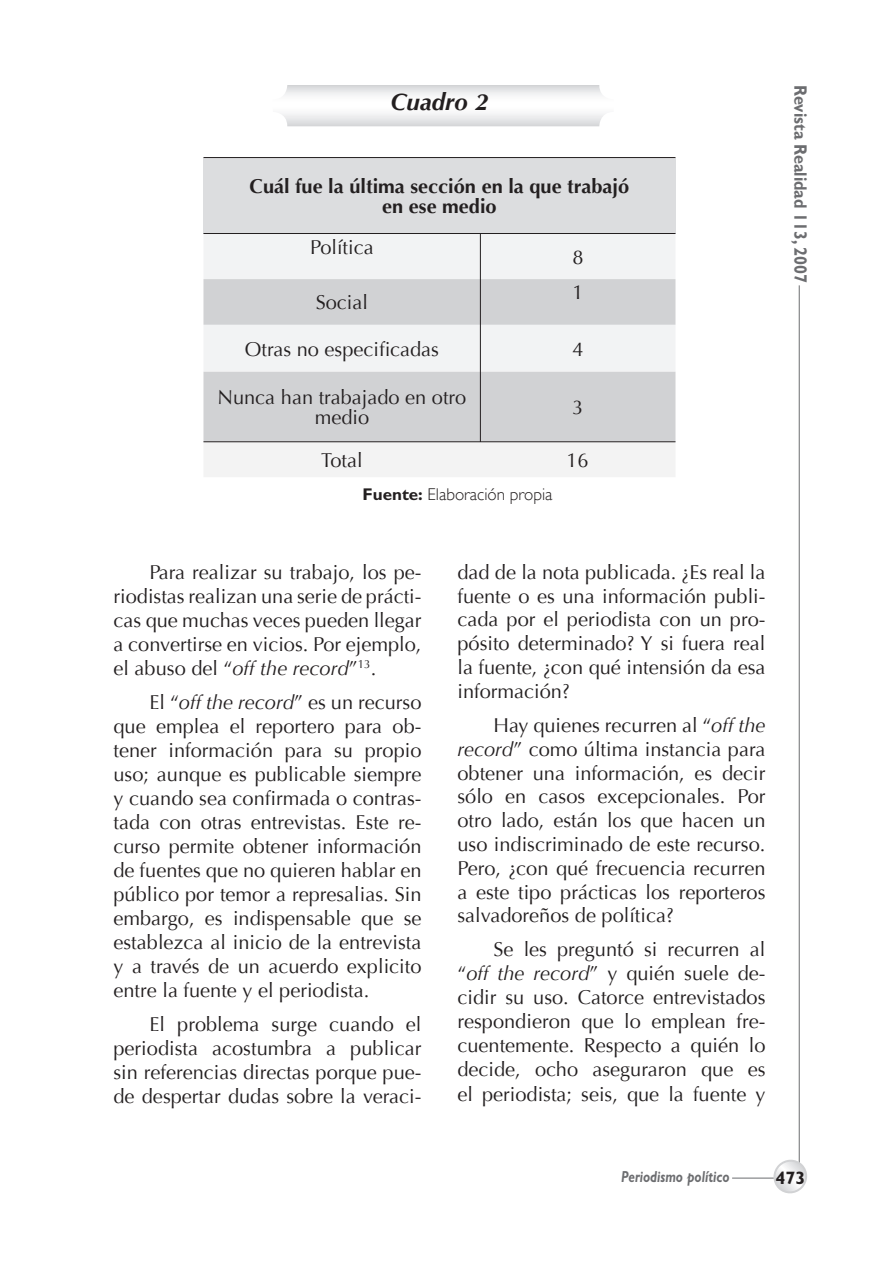
<style>
.page{position:relative;width:879px;height:1276px;background:#fff}
.page>*{position:absolute;margin:0;border:0;box-sizing:border-box;transform-origin:0 0}
.t1{font:italic 700 24px "Optima";color:#231f20}
.t2{font:20px/24px "Optima";color:#231f20;text-align:justify}
.t3{font:700 20px/20px "Optima";color:#231f20;text-align:center}
.t4{font:700 18px "Gill Sans";color:#6c6d70;scale:.9 1}
.t5{font:700 18px "Gill Sans";color:#231f20}
.t6{font:300 17px "Gill Sans";color:#231f20}
.t7{font:italic 700 16px "Gill Sans";color:#6c6d70;scale:.8 1}
.s1{font-weight:700}
.s2{font-style:italic}
</style>
<div class="page">
<hr style="left:798px;top:285px;width:1px;height:882px;background:#6c6d70">
<hr style="left:732px;top:1177px;width:59px;height:1px;background:#6c6d70">
<svg style="left:770px;top:1156px;width:37px;height:38px"></svg>
<svg style="left:273px;top:85px;width:340px;height:41px"></svg>
<div style="left:203px;top:157px;width:472px;height:76px;background:#dcdddf"></div>
<div style="left:204px;top:234px;width:471px;height:45px;background:#f2f3f4"></div>
<svg style="left:203px;top:279px;width:472px;height:162px;fill:#d1d2d4"></svg>
<div style="left:203px;top:442px;width:472px;height:35px;background:#f3f3f3"></div>
<hr style="left:203px;top:157px;width:472px;height:1px;background:#231f20">
<hr style="left:480px;top:234px;width:1px;height:45px;background:#231f20">
<hr style="left:203px;top:233px;width:472px;height:1px;background:#231f20">
<hr style="left:480px;top:279px;width:1px;height:46px;background:#231f20">
<hr style="left:480px;top:325px;width:1px;height:47px;background:#231f20">
<hr style="left:480px;top:372px;width:1px;height:69px;background:#231f20">
<hr style="left:203px;top:441px;width:427px;height:1px;background:#231f20">
<hr style="left:630px;top:441px;width:45px;height:1px;background:#231f20">
<p class="t1" style="left:390px;top:88px;width:100px">Cuadro 2</p>
<p class="t3" style="left:250px;top:176px;width:381px">Cuál fue la última sección en la que trabajó en ese medio</p>
<p class="t2" style="left:310px;top:235px;width:65px">Política</p>
<p class="t2" style="left:572px;top:245px;width:13px">8</p>
<p class="t2" style="left:316px;top:291px;width:54px">Social</p>
<p class="t2" style="left:572px;top:281px;width:13px">1</p>
<p class="t2" style="left:245px;top:337px;width:196px">Otras no especificadas</p>
<p class="t2" style="left:572px;top:337px;width:13px">4</p>
<p class="t2" style="left:217px;top:387px;width:250px;line-height:20px;text-align:center">Nunca han trabajado en otro medio</p>
<p class="t2" style="left:572px;top:395px;width:13px">3</p>
<p class="t2" style="left:321px;top:449px;width:43px">Total</p>
<p class="t2" style="left:566px;top:449px;width:24px">16</p>
<p class="t6" style="left:362px;top:484px;width:191px"><span class="s1">Fuente:</span> Elaboración propia</p>
<p class="t2" style="left:113px;top:560px;width:309px;text-indent:36px">Para realizar su trabajo, los pe&shy;riodistas realizan una serie de prácti&shy;cas que muchas veces pueden llegar a convertirse en vicios. Por ejemplo, el abuso del “<span class="s2">off the record</span>”<sup>13</sup>.</p>
<p class="t2" style="left:113px;top:690px;width:309px;text-indent:36px">El “<span class="s2">off the record</span>” es un recurso que emplea el reportero para ob&shy;tener información para su propio uso; aunque es publicable siempre y cuando sea confirmada o contras&shy;tada con otras entrevistas. Este re&shy;curso permite obtener información de fuentes que no quieren hablar en público por temor a represalias. Sin embargo, es indispensable que se establezca al inicio de la entrevista y a través de un acuerdo explicito entre la fuente y el periodista.</p>
<p class="t2" style="left:113px;top:1013px;width:309px;text-indent:36px">El problema surge cuando el periodista acostumbra a publicar sin referencias directas porque pue&shy;de despertar dudas sobre la veraci-</p>
<p class="t2" style="left:457px;top:560px;width:309px">dad de la nota publicada. ¿Es real la fuente o es una información publi&shy;cada por el periodista con un pro&shy;pósito determinado? Y si fuera real la fuente, ¿con qué intensión da esa información?</p>
<p class="t2" style="left:457px;top:713px;width:309px;text-indent:36px">Hay quienes recurren al “<span class="s2">off the record</span>” como última instancia para obtener una información, es decir sólo en casos excepcionales. Por otro lado, están los que hacen un uso indiscriminado de este recurso.<br>Pero, ¿con qué frecuencia recurren a este tipo prácticas los reporteros salvadoreños de política?</p>
<p class="t2" style="left:457px;top:938px;width:309px;text-indent:36px">Se les preguntó si recurren al “<span class="s2">off the record</span>” y quién suele de&shy;cidir su uso. Catorce entrevistados respondieron que lo emplean fre&shy;cuentemente. Respecto a quién lo decide, ocho aseguraron que es el periodista; seis, que la fuente y</p>
<p class="t4" style="left:807px;top:85px;width:221px;rotate:90deg">Revista Realidad 113, 2007</p>
<p class="t7" style="left:621px;top:1171px;width:137px">Periodismo político</p>
<p class="t5" style="left:775px;top:1171px;width:31px">473</p>
</div>
